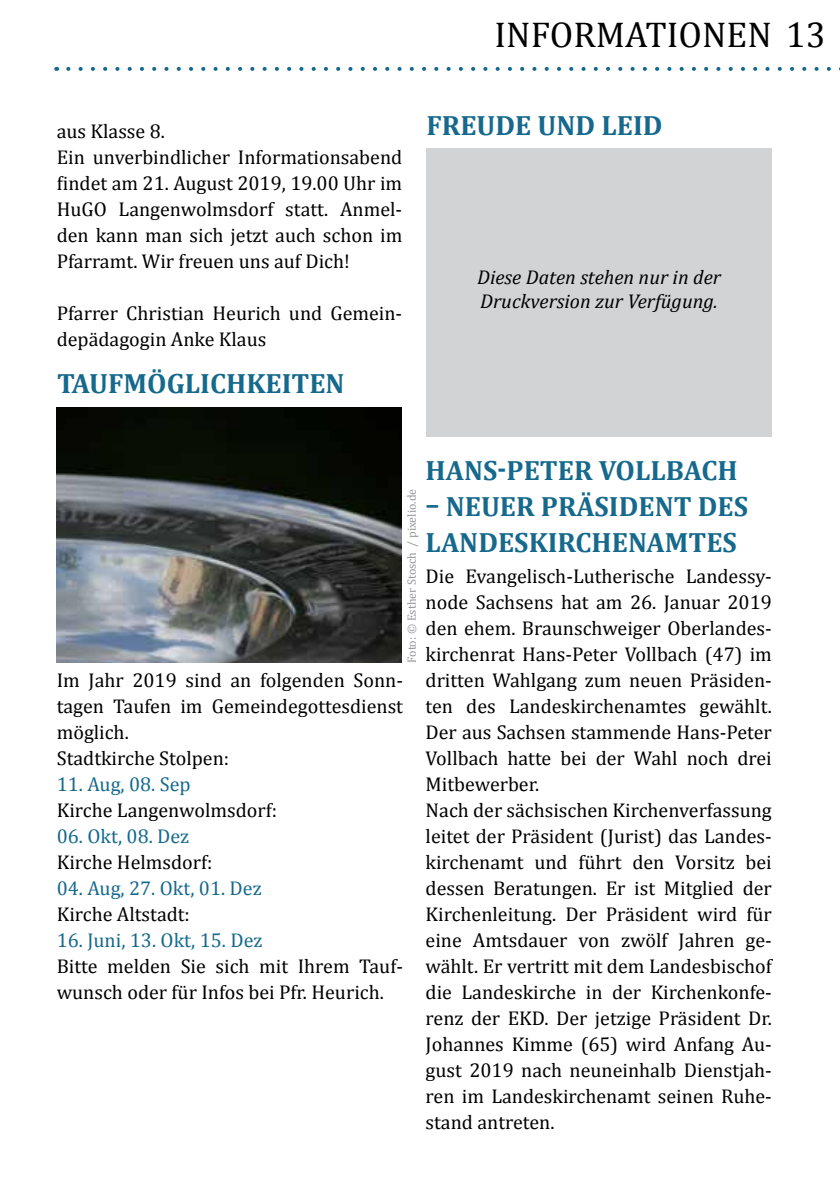
<style>
.page{position:relative;width:840px;height:1191px;background:#fff}
.page>*{position:absolute;margin:0;border:0;box-sizing:border-box;transform-origin:0 0}
.t1{font:36px "Cambria";color:#000}
.t2{font:700 28px/36px "Cambria";color:#16698c}
.t3{font:20px/26px "Cambria";color:#000}
.t4{font:20px "Cambria";color:#16698c}
.t5{font:italic 20px/24px "Cambria";color:#000}
.t6{font:12px "Cambria";color:#939598}
</style>
<div class="page">
<svg style="left:68px;top:67px;width:772px;height:4px"></svg>
<img style="left:57px;top:408px;width:345px;height:254px">
<div style="left:426px;top:148px;width:345px;height:289px;background:#d1d3d4"></div>
<h1 class="t1" style="left:494px;top:13px;width:333px">INFORMATIONEN 13</h1>
<p class="t3" style="left:57px;top:118px;width:110px">aus Klasse 8.</p>
<h2 class="t2" style="left:426px;top:107px;width:238px">FREUDE UND LEID</h2>
<p class="t3" style="left:57px;top:144px;width:347px;text-align:justify">Ein unverbindlicher Informationsabend findet am 21. August 2019, 19.00 Uhr im HuGO Langenwolmsdorf statt. Anmel&shy;den kann man sich jetzt auch schon im Pfarramt. Wir freuen uns auf Dich!</p>
<p class="t3" style="left:57px;top:300px;width:347px">Pfarrer Christian Heurich und Gemein&shy;depädagogin Anke Klaus</p>
<p class="t5" style="left:477px;top:265px;width:245px">Diese Daten stehen nur in der<br>Druckversion zur Verfügung.</p>
<h2 class="t2" style="left:57px;top:365px;width:289px">TAUFMÖGLICHKEITEN</h2>
<h2 class="t2" style="left:425px;top:452px;width:313px">HANS-PETER VOLLBACH</h2>
<h2 class="t2" style="left:425px;top:488px;width:324px">– NEUER PRÄSIDENT DES<br>LANDESKIRCHENAMTES</h2>
<p class="t6" style="left:404px;top:663px;width:176px;rotate:-90deg">Foto: © Esther Stosch / pixelio.de</p>
<p class="t3" style="left:425px;top:563px;width:347px">Die Evangelisch-Lutherische Landessy&shy;node Sachsens hat am 26. Januar 2019 den ehem. Braunschweiger Oberlandes&shy;kirchenrat Hans-Peter Vollbach (47) im dritten Wahlgang zum neuen Präsiden&shy;ten des Landeskirchenamtes gewählt.<br>Der aus Sachsen stammende Hans-Peter Vollbach hatte bei der Wahl noch drei Mitbewerber.<br>Nach der sächsischen Kirchenverfassung leitet der Präsident (Jurist) das Landes&shy;kirchenamt und führt den Vorsitz bei dessen Beratungen. Er ist Mitglied der Kirchenleitung. Der Präsident wird für eine Amtsdauer von zwölf Jahren ge&shy;wählt. Er vertritt mit dem Landesbischof die Landeskirche in der Kirchenkonfe&shy;renz der EKD. Der jetzige Präsident Dr.<br>Johannes Kimme (65) wird Anfang Au&shy;gust 2019 nach neuneinhalb Dienstjah&shy;ren im Landeskirchenamt seinen Ruhe&shy;stand antreten.</p>
<p class="t3" style="left:57px;top:667px;width:347px">Im Jahr 2019 sind an folgenden Sonn&shy;tagen Taufen im Gemeindegottesdienst möglich.<br>Stadtkirche Stolpen:</p>
<p class="t4" style="left:57px;top:772px;width:135px">11. Aug, 08. Sep</p>
<p class="t3" style="left:57px;top:797px;width:222px">Kirche Langenwolmsdorf:</p>
<p class="t4" style="left:57px;top:824px;width:134px">06. Okt, 08. Dez</p>
<p class="t3" style="left:57px;top:849px;width:157px">Kirche Helmsdorf:</p>
<p class="t4" style="left:57px;top:876px;width:206px">04. Aug, 27. Okt, 01. Dez</p>
<p class="t3" style="left:57px;top:901px;width:135px">Kirche Altstadt:</p>
<p class="t4" style="left:57px;top:928px;width:207px">16. Juni, 13. Okt, 15. Dez</p>
<p class="t3" style="left:57px;top:953px;width:347px">Bitte melden Sie sich mit Ihrem Tauf&shy;wunsch oder für Infos bei Pfr. Heurich.</p>
</div>
